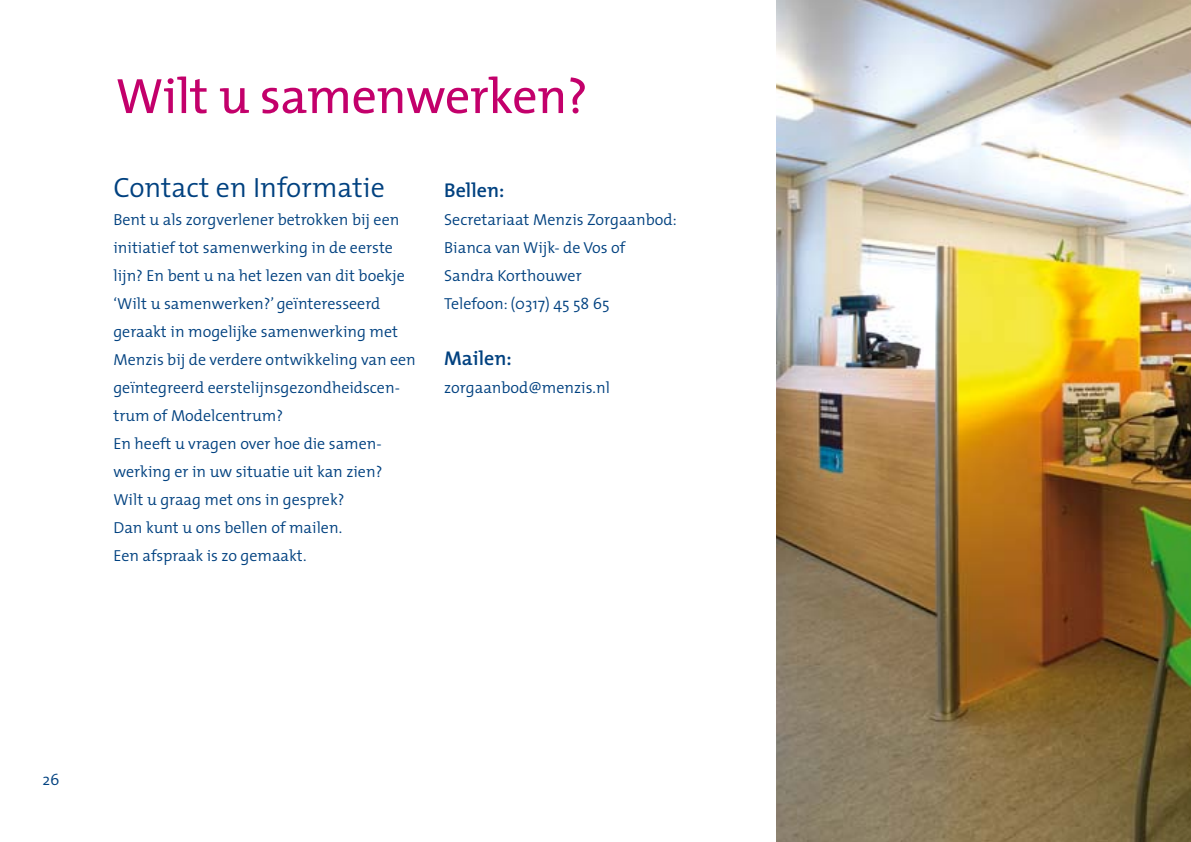
<style>
.page{position:relative;width:1191px;height:842px;background:#fff}
.page>*{position:absolute;margin:0;border:0;box-sizing:border-box;transform-origin:0 0}
.t1{font:50px "The Mix";letter-spacing:-.01em;color:#c3006b}
.t2{font:300 28px "The Mix";color:#004180}
.t3{font:600 20px "The Mix";color:#004180}
.t4{font:300 16px/28px "The Mix";color:#004180}
</style>
<div class="page">
<img style="left:777px;top:0;width:414px;height:842px">
<h1 class="t1" style="left:116px;top:55px;width:473px">Wilt u samenwerken?</h1>
<h2 class="t2" style="left:113px;top:164px;width:273px">Contact en Informatie</h2>
<p class="t4" style="left:113px;top:205px;width:304px">Bent u als zorgverlener betrokken bij een initiatief tot samenwerking in de eerste lijn? En bent u na het lezen van dit boekje ‘Wilt u samenwerken?’ geïnteresseerd geraakt in mogelijke samenwerking met Menzis bij de verdere ontwikkeling van een geïntegreerd eerstelijnsgezondheidscen&shy;trum of Modelcentrum?<br>En heeft u vragen over hoe die samen&shy;werking er in uw situatie uit kan zien?<br>Wilt u graag met ons in gesprek?<br>Dan kunt u ons bellen of mailen.<br>Een afspraak is zo gemaakt.</p>
<p class="t3" style="left:444px;top:174px;width:62px">Bellen:</p>
<p class="t4" style="left:444px;top:205px;width:234px">Secretariaat Menzis Zorgaanbod:<br>Bianca van Wijk- de Vos of<br>Sandra Korthouwer<br>Telefoon: (0317) 45 58 65</p>
<p class="t3" style="left:444px;top:342px;width:69px">Mailen:</p>
<p class="t4" style="left:444px;top:373px;width:167px">zorgaanbod@menzis.nl</p>
<p class="t4" style="left:43px;top:765px;width:19px">26</p>
</div>
